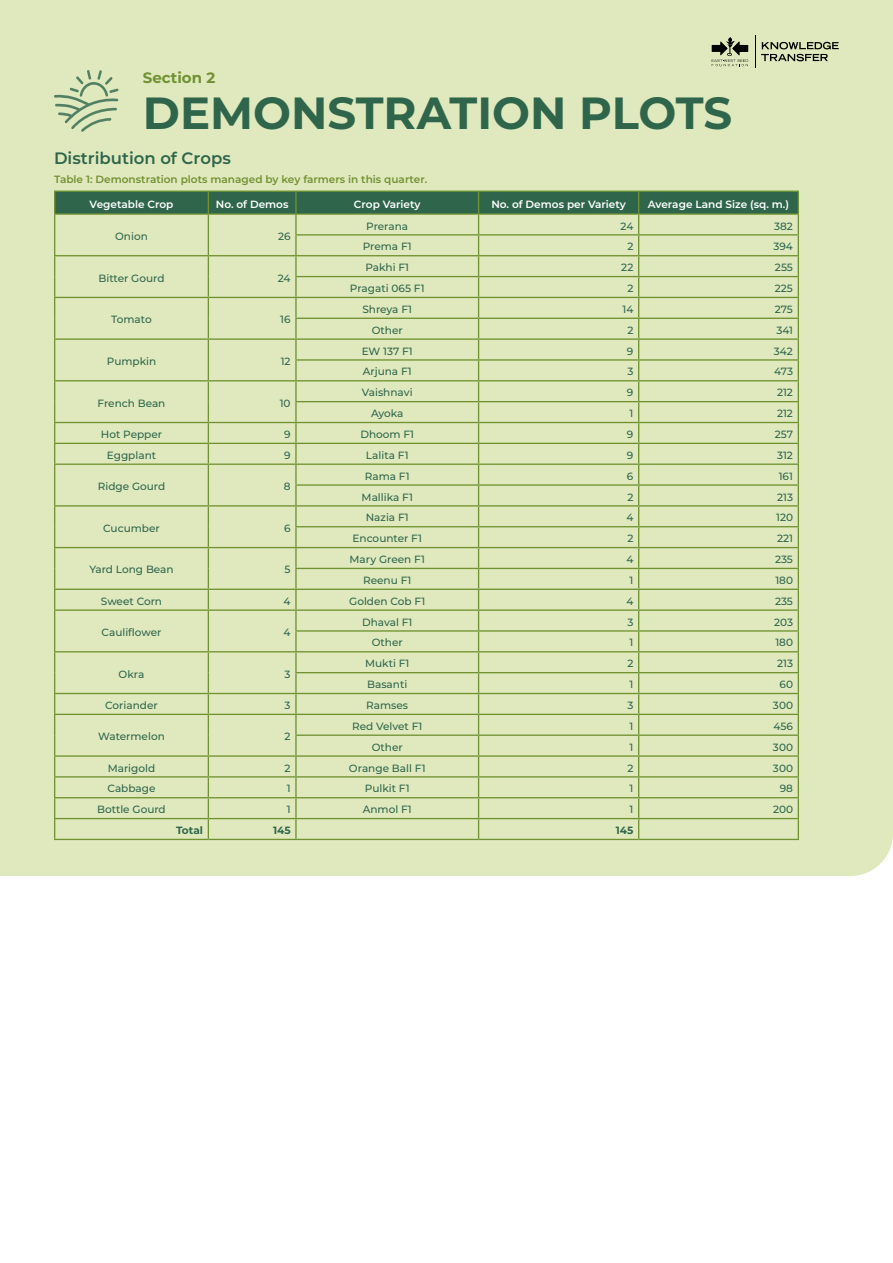
<style>
.page{position:relative;width:893px;height:1263px;background:#fff}
.page>*{position:absolute;margin:0;border:0;box-sizing:border-box;transform-origin:0 0}
.t1{font:700 45px "Montserrat";color:#2f664b}
.t2{font:600 16.5px "Montserrat";color:#2f664b}
.t3{font:700 15px "Montserrat";color:#709232}
.t4{font:500 10.5px "Montserrat";color:#2f664b}
.t5{font:600 10.5px "Montserrat";color:#fff}
.t6{font:600 10.5px "Montserrat";color:#709130}
.t7{font:700 10.5px "Montserrat";color:#2f664b}
</style>
<div class="page">
<div style="left:0;top:0;width:893px;height:876px;background:#e0e9be"></div>
<svg style="left:54px;top:70px;width:65px;height:62px;background:#c3d4ab"></svg>
<hr style="left:54px;top:839px;width:154px;height:1px;background:#709232">
<hr style="left:208px;top:839px;width:88px;height:1px;background:#709232">
<hr style="left:296px;top:839px;width:183px;height:1px;background:#709232">
<hr style="left:479px;top:839px;width:160px;height:1px;background:#709232">
<hr style="left:639px;top:839px;width:160px;height:1px;background:#709232">
<svg style="left:54px;top:191px;width:745px;height:648px;background:#d2deb0"></svg>
<hr style="left:479px;top:213px;width:160px;height:2px;background:#709232">
<svg style="left:761px;top:42px;width:78px;height:19px"></svg>
<hr style="left:755px;top:35px;width:1px;height:33px;background:#000">
<svg style="left:712px;top:37px;width:36px;height:29px"></svg>
<h3 class="t3" style="left:143px;top:66px;width:74px">Section 2</h3>
<h1 class="t1" style="left:143px;top:81px;width:591px">DEMONSTRATION PLOTS</h1>
<h2 class="t2" style="left:54px;top:146px;width:178px">Distribution of Crops</h2>
<p class="t6" style="left:54px;top:172px;width:375px">Table 1: Demonstration plots managed by key farmers in this quarter.</p>
<p class="t5" style="left:90px;top:197px;width:85px">Vegetable Crop</p>
<p class="t5" style="left:216px;top:197px;width:74px">No. of Demos</p>
<p class="t5" style="left:354px;top:197px;width:68px">Crop Variety</p>
<p class="t5" style="left:491px;top:197px;width:136px">No. of Demos per Variety</p>
<p class="t5" style="left:648px;top:197px;width:143px">Average Land Size (sq. m.)</p>
<p class="t4" style="left:115px;top:229px;width:34px">Onion</p>
<p class="t4" style="left:278px;top:229px;width:14px">26</p>
<p class="t4" style="left:366px;top:218px;width:43px">Prerana</p>
<p class="t4" style="left:620px;top:218px;width:14px">24</p>
<p class="t4" style="left:774px;top:218px;width:20px">382</p>
<p class="t4" style="left:363px;top:239px;width:50px">Prema F1</p>
<p class="t4" style="left:627px;top:239px;width:8px">2</p>
<p class="t4" style="left:773px;top:239px;width:21px">394</p>
<p class="t4" style="left:98px;top:271px;width:68px">Bitter Gourd</p>
<p class="t4" style="left:278px;top:271px;width:14px">24</p>
<p class="t4" style="left:111px;top:312px;width:42px">Tomato</p>
<p class="t4" style="left:280px;top:312px;width:12px">16</p>
<p class="t4" style="left:107px;top:354px;width:51px">Pumpkin</p>
<p class="t4" style="left:281px;top:354px;width:11px">12</p>
<p class="t4" style="left:98px;top:396px;width:69px">French Bean</p>
<p class="t4" style="left:280px;top:396px;width:12px">10</p>
<p class="t4" style="left:365px;top:260px;width:45px">Pakhi F1</p>
<p class="t4" style="left:621px;top:260px;width:14px">22</p>
<p class="t4" style="left:775px;top:260px;width:20px">255</p>
<p class="t4" style="left:350px;top:281px;width:76px">Pragati 065 F1</p>
<p class="t4" style="left:627px;top:281px;width:8px">2</p>
<p class="t4" style="left:775px;top:281px;width:20px">225</p>
<p class="t4" style="left:362px;top:302px;width:51px">Shreya F1</p>
<p class="t4" style="left:622px;top:302px;width:12px">14</p>
<p class="t4" style="left:775px;top:302px;width:20px">275</p>
<p class="t4" style="left:372px;top:323px;width:33px">Other</p>
<p class="t4" style="left:627px;top:323px;width:8px">2</p>
<p class="t4" style="left:776px;top:323px;width:18px">341</p>
<p class="t4" style="left:362px;top:344px;width:53px">EW 137 F1</p>
<p class="t4" style="left:627px;top:344px;width:8px">9</p>
<p class="t4" style="left:774px;top:344px;width:21px">342</p>
<p class="t4" style="left:363px;top:364px;width:51px">Arjuna F1</p>
<p class="t4" style="left:627px;top:364px;width:8px">3</p>
<p class="t4" style="left:774px;top:364px;width:20px">473</p>
<p class="t4" style="left:362px;top:385px;width:52px">Vaishnavi</p>
<p class="t4" style="left:627px;top:385px;width:8px">9</p>
<p class="t4" style="left:777px;top:385px;width:17px">212</p>
<p class="t4" style="left:371px;top:406px;width:34px">Ayoka</p>
<p class="t4" style="left:629px;top:406px;width:5px">1</p>
<p class="t4" style="left:777px;top:406px;width:17px">212</p>
<p class="t4" style="left:101px;top:427px;width:63px">Hot Pepper</p>
<p class="t4" style="left:284px;top:427px;width:8px">9</p>
<p class="t4" style="left:360px;top:427px;width:55px">Dhoom F1</p>
<p class="t4" style="left:627px;top:427px;width:8px">9</p>
<p class="t4" style="left:775px;top:427px;width:20px">257</p>
<p class="t4" style="left:107px;top:448px;width:51px">Eggplant</p>
<p class="t4" style="left:284px;top:448px;width:8px">9</p>
<p class="t4" style="left:366px;top:448px;width:44px">Lalita F1</p>
<p class="t4" style="left:627px;top:448px;width:8px">9</p>
<p class="t4" style="left:777px;top:448px;width:17px">312</p>
<p class="t4" style="left:98px;top:479px;width:69px">Ridge Gourd</p>
<p class="t4" style="left:284px;top:479px;width:8px">8</p>
<p class="t4" style="left:365px;top:469px;width:46px">Rama F1</p>
<p class="t4" style="left:627px;top:469px;width:8px">6</p>
<p class="t4" style="left:779px;top:469px;width:16px">161</p>
<p class="t4" style="left:362px;top:489px;width:53px">Mallika F1</p>
<p class="t4" style="left:627px;top:489px;width:8px">2</p>
<p class="t4" style="left:777px;top:489px;width:17px">213</p>
<p class="t4" style="left:103px;top:521px;width:58px">Cucumber</p>
<p class="t4" style="left:284px;top:521px;width:8px">6</p>
<p class="t4" style="left:89px;top:562px;width:86px">Yard Long Bean</p>
<p class="t4" style="left:285px;top:562px;width:8px">5</p>
<p class="t4" style="left:366px;top:510px;width:45px">Nazia F1</p>
<p class="t4" style="left:626px;top:510px;width:9px">4</p>
<p class="t4" style="left:776px;top:510px;width:18px">120</p>
<p class="t4" style="left:353px;top:531px;width:71px">Encounter F1</p>
<p class="t4" style="left:627px;top:531px;width:8px">2</p>
<p class="t4" style="left:777px;top:531px;width:17px">221</p>
<p class="t4" style="left:350px;top:552px;width:77px">Mary Green F1</p>
<p class="t4" style="left:626px;top:552px;width:9px">4</p>
<p class="t4" style="left:775px;top:552px;width:19px">235</p>
<p class="t4" style="left:363px;top:573px;width:50px">Reenu F1</p>
<p class="t4" style="left:629px;top:573px;width:5px">1</p>
<p class="t4" style="left:775px;top:573px;width:19px">180</p>
<p class="t4" style="left:101px;top:594px;width:63px">Sweet Corn</p>
<p class="t4" style="left:284px;top:594px;width:9px">4</p>
<p class="t4" style="left:349px;top:594px;width:77px">Golden Cob F1</p>
<p class="t4" style="left:626px;top:594px;width:9px">4</p>
<p class="t4" style="left:775px;top:594px;width:19px">235</p>
<p class="t4" style="left:102px;top:625px;width:61px">Cauliflower</p>
<p class="t4" style="left:284px;top:625px;width:9px">4</p>
<p class="t4" style="left:362px;top:614px;width:52px">Dhaval F1</p>
<p class="t4" style="left:627px;top:614px;width:8px">3</p>
<p class="t4" style="left:774px;top:614px;width:20px">203</p>
<p class="t4" style="left:372px;top:635px;width:33px">Other</p>
<p class="t4" style="left:629px;top:635px;width:5px">1</p>
<p class="t4" style="left:775px;top:635px;width:19px">180</p>
<p class="t4" style="left:119px;top:667px;width:27px">Okra</p>
<p class="t4" style="left:285px;top:667px;width:8px">3</p>
<p class="t4" style="left:365px;top:656px;width:46px">Mukti F1</p>
<p class="t4" style="left:627px;top:656px;width:8px">2</p>
<p class="t4" style="left:777px;top:656px;width:17px">213</p>
<p class="t4" style="left:367px;top:677px;width:42px">Basanti</p>
<p class="t4" style="left:629px;top:677px;width:5px">1</p>
<p class="t4" style="left:779px;top:677px;width:15px">60</p>
<p class="t4" style="left:105px;top:698px;width:54px">Coriander</p>
<p class="t4" style="left:285px;top:698px;width:8px">3</p>
<p class="t4" style="left:366px;top:698px;width:43px">Ramses</p>
<p class="t4" style="left:627px;top:698px;width:8px">3</p>
<p class="t4" style="left:773px;top:698px;width:22px">300</p>
<p class="t4" style="left:98px;top:729px;width:68px">Watermelon</p>
<p class="t4" style="left:285px;top:729px;width:8px">2</p>
<p class="t4" style="left:352px;top:719px;width:72px">Red Velvet F1</p>
<p class="t4" style="left:629px;top:719px;width:5px">1</p>
<p class="t4" style="left:773px;top:719px;width:21px">456</p>
<p class="t4" style="left:372px;top:740px;width:33px">Other</p>
<p class="t4" style="left:629px;top:740px;width:5px">1</p>
<p class="t4" style="left:773px;top:740px;width:22px">300</p>
<p class="t4" style="left:108px;top:760px;width:49px">Marigold</p>
<p class="t4" style="left:285px;top:760px;width:8px">2</p>
<p class="t4" style="left:349px;top:760px;width:78px">Orange Ball F1</p>
<p class="t4" style="left:627px;top:760px;width:8px">2</p>
<p class="t4" style="left:773px;top:760px;width:22px">300</p>
<p class="t4" style="left:107px;top:781px;width:50px">Cabbage</p>
<p class="t4" style="left:287px;top:781px;width:5px">1</p>
<p class="t4" style="left:365px;top:781px;width:46px">Pulkit F1</p>
<p class="t4" style="left:629px;top:781px;width:5px">1</p>
<p class="t4" style="left:780px;top:781px;width:15px">98</p>
<p class="t4" style="left:97px;top:802px;width:70px">Bottle Gourd</p>
<p class="t4" style="left:287px;top:802px;width:5px">1</p>
<p class="t4" style="left:363px;top:802px;width:51px">Anmol F1</p>
<p class="t4" style="left:629px;top:802px;width:5px">1</p>
<p class="t4" style="left:773px;top:802px;width:22px">200</p>
<p class="t7" style="left:176px;top:823px;width:28px">Total</p>
<p class="t7" style="left:273px;top:823px;width:19px">145</p>
<p class="t7" style="left:616px;top:823px;width:19px">145</p>
</div>
